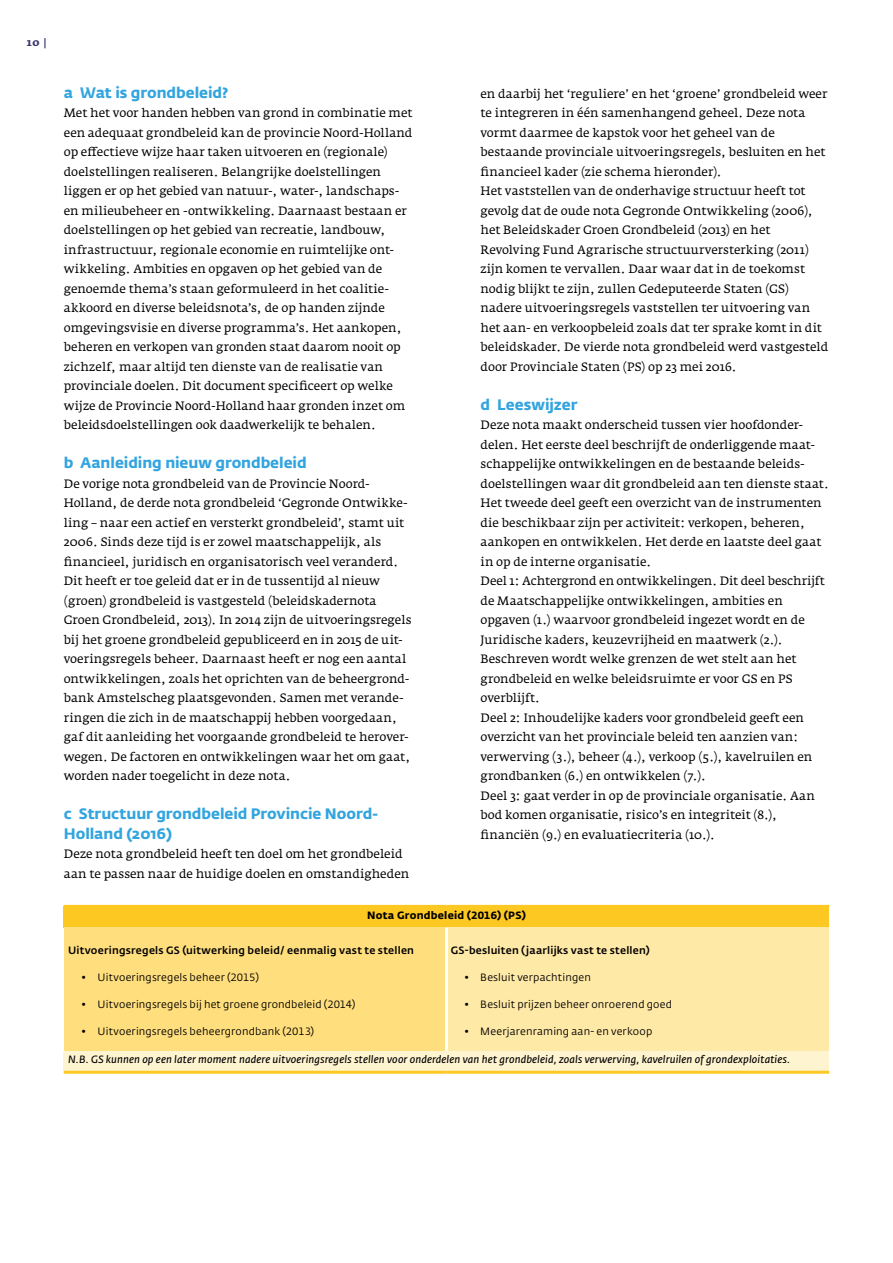
<style>
.page{position:relative;width:893px;height:1263px;background:#fff}
.page>*{position:absolute;margin:0;border:0;box-sizing:border-box;transform-origin:0 0}
.t1{font:700 15px/19.5px "Fedra Sans Std";color:#32a4df}
.t2{font:12px/19.5px "Fedra Serif A Std";color:#000}
.t3{font:10.5px "Fedra Sans Std";letter-spacing:.015em;color:#000}
.t4{font:italic 600 10.5px "Fedra Sans Std";letter-spacing:.015em;color:#000}
.t5{font:500 10.5px "Fedra Sans Std";letter-spacing:.02em;color:#000}
.t6{font:700 10.5px "Fedra Sans Std";letter-spacing:.02em;color:#000}
.t7{font:700 10.5px "Fedra Serif A Std";color:#3a366b}
</style>
<div class="page">
<div style="left:64px;top:906px;width:765px;height:22px;background:#fec823"></div>
<div style="left:64px;top:928px;width:382px;height:123px;background:#ffde7d"></div>
<div style="left:446px;top:928px;width:383px;height:123px;background:#ffe9a6"></div>
<div style="left:64px;top:1051px;width:765px;height:21px;background:#fff4d0"></div>
<hr style="left:64px;top:905px;width:382px;height:3px;background:#fec823">
<hr style="left:446px;top:905px;width:383px;height:3px;background:#fec823">
<hr style="left:445px;top:928px;width:3px;height:123px;background:#fff">
<hr style="left:64px;top:1071px;width:382px;height:3px;background:#fec823">
<hr style="left:446px;top:1071px;width:383px;height:3px;background:#fec823">
<p class="t7" style="left:27px;top:36px;width:21px">10 |</p>
<p class="t1" style="left:64px;top:82px;width:166px">a Wat is grondbeleid?</p>
<p class="t2" style="left:64px;top:103px;width:350px">Met het voor handen hebben van grond in combinatie met een adequaat grondbeleid kan de provincie Noord-Holland op effectieve wijze haar taken uitvoeren en (regionale) doelstellingen realiseren. Belangrijke doelstellingen liggen er op het gebied van natuur-, water-, landschaps&shy;en milieubeheer en -ontwikkeling. Daarnaast bestaan er doelstellingen op het gebied van recreatie, landbouw, infrastructuur, regionale economie en ruimtelijke ont&shy;wikkeling. Ambities en opgaven op het gebied van de genoemde thema’s staan geformuleerd in het coalitie&shy;akkoord en diverse beleidsnota’s, de op handen zijnde omgevingsvisie en diverse programma’s. Het aankopen, beheren en verkopen van gronden staat daarom nooit op zichzelf, maar altijd ten dienste van de realisatie van provinciale doelen. Dit document specificeert op welke wijze de Provincie Noord-Holland haar gronden inzet om beleidsdoelstellingen ook daadwerkelijk te behalen.</p>
<p class="t1" style="left:64px;top:453px;width:244px">b Aanleiding nieuw grondbeleid</p>
<p class="t2" style="left:64px;top:474px;width:349px">De vorige nota grondbeleid van de Provincie Noord-Holland, de derde nota grondbeleid ‘Gegronde Ontwikke&shy;ling – naar een actief en versterkt grondbeleid’, stamt uit 2006. Sinds deze tijd is er zowel maatschappelijk, als financieel, juridisch en organisatorisch veel veranderd.<br>Dit heeft er toe geleid dat er in de tussentijd al nieuw (groen) grondbeleid is vastgesteld (beleidskadernota Groen Grondbeleid, 2013). In 2014 zijn de uitvoeringsregels bij het groene grondbeleid gepubliceerd en in 2015 de uit&shy;voeringsregels beheer. Daarnaast heeft er nog een aantal ontwikkelingen, zoals het oprichten van de beheergrond&shy;bank Amstelscheg plaatsgevonden. Samen met verande&shy;ringen die zich in de maatschappij hebben voorgedaan, gaf dit aanleiding het voorgaande grondbeleid te herover&shy;wegen. De factoren en ontwikkelingen waar het om gaat, worden nader toegelicht in deze nota.</p>
<p class="t1" style="left:64px;top:804px;width:316px">c Structuur grondbeleid Provincie Noord-<br>Holland (2016)</p>
<p class="t2" style="left:64px;top:844px;width:347px">Deze nota grondbeleid heeft ten doel om het grondbeleid aan te passen naar de huidige doelen en omstandigheden</p>
<p class="t2" style="left:480px;top:84px;width:349px">en daarbij het ‘reguliere’ en het ‘groene’ grondbeleid weer te integreren in één samenhangend geheel. Deze nota vormt daarmee de kapstok voor het geheel van de bestaande provinciale uitvoeringsregels, besluiten en het financieel kader (zie schema hieronder).<br>Het vaststellen van de onderhavige structuur heeft tot gevolg dat de oude nota Gegronde Ontwikkeling (2006), het Beleidskader Groen Grondbeleid (2013) en het Revolving Fund Agrarische structuurversterking (2011) zijn komen te vervallen. Daar waar dat in de toekomst nodig blijkt te zijn, zullen Gedeputeerde Staten (GS) nadere uitvoeringsregels vaststellen ter uitvoering van het aan- en verkoopbeleid zoals dat ter sprake komt in dit beleidskader. De vierde nota grondbeleid werd vastgesteld door Provinciale Staten (PS) op 23 mei 2016.</p>
<p class="t1" style="left:480px;top:394px;width:98px">d Leeswijzer</p>
<p class="t2" style="left:480px;top:415px;width:350px">Deze nota maakt onderscheid tussen vier hoofdonder&shy;delen. Het eerste deel beschrijft de onderliggende maat&shy;schappelijke ontwikkelingen en de bestaande beleids&shy;doelstellingen waar dit grondbeleid aan ten dienste staat.<br>Het tweede deel geeft een overzicht van de instrumenten die beschikbaar zijn per activiteit: verkopen, beheren, aankopen en ontwikkelen. Het derde en laatste deel gaat in op de interne organisatie.<br>Deel 1: Achtergrond en ontwikkelingen. Dit deel beschrijft de Maatschappelijke ontwikkelingen, ambities en opgaven (1.) waarvoor grondbeleid ingezet wordt en de Juridische kaders, keuzevrijheid en maatwerk (2.).<br>Beschreven wordt welke grenzen de wet stelt aan het grondbeleid en welke beleidsruimte er voor GS en PS overblijft.<br>Deel 2: Inhoudelijke kaders voor grondbeleid geeft een overzicht van het provinciale beleid ten aanzien van: verwerving (3.), beheer (4.), verkoop (5.), kavelruilen en grondbanken (6.) en ontwikkelen (7.).<br>Deel 3: gaat verder in op de provinciale organisatie. Aan bod komen organisatie, risico’s en integriteit (8.), financiën (9.) en evaluatiecriteria (10.).</p>
<p class="t6" style="left:367px;top:908px;width:160px">Nota Grondbeleid (2016) (PS)</p>
<p class="t5" style="left:68px;top:943px;width:348px">Uitvoeringsregels GS (uitwerking beleid/ eenmalig vast te stellen</p>
<p class="t3" style="left:81px;top:970px;width:179px">• Uitvoeringsregels beheer (2015)</p>
<p class="t3" style="left:81px;top:997px;width:276px">• Uitvoeringsregels bij het groene grondbeleid (2014)</p>
<p class="t3" style="left:81px;top:1024px;width:234px">• Uitvoeringsregels beheergrondbank (2013)</p>
<p class="t5" style="left:451px;top:943px;width:201px">GS-besluiten (jaarlijks vast te stellen)</p>
<p class="t3" style="left:464px;top:970px;width:128px">• Besluit verpachtingen</p>
<p class="t3" style="left:464px;top:997px;width:210px">• Besluit prijzen beheer onroerend goed</p>
<p class="t3" style="left:464px;top:1024px;width:190px">• Meerjarenraming aan- en verkoop</p>
<p class="t4" style="left:68px;top:1053px;width:724px">N.B. GS kunnen op een later moment nadere uitvoeringsregels stellen voor onderdelen van het grondbeleid, zoals verwerving, kavelruilen of grondexploitaties.</p>
</div>
